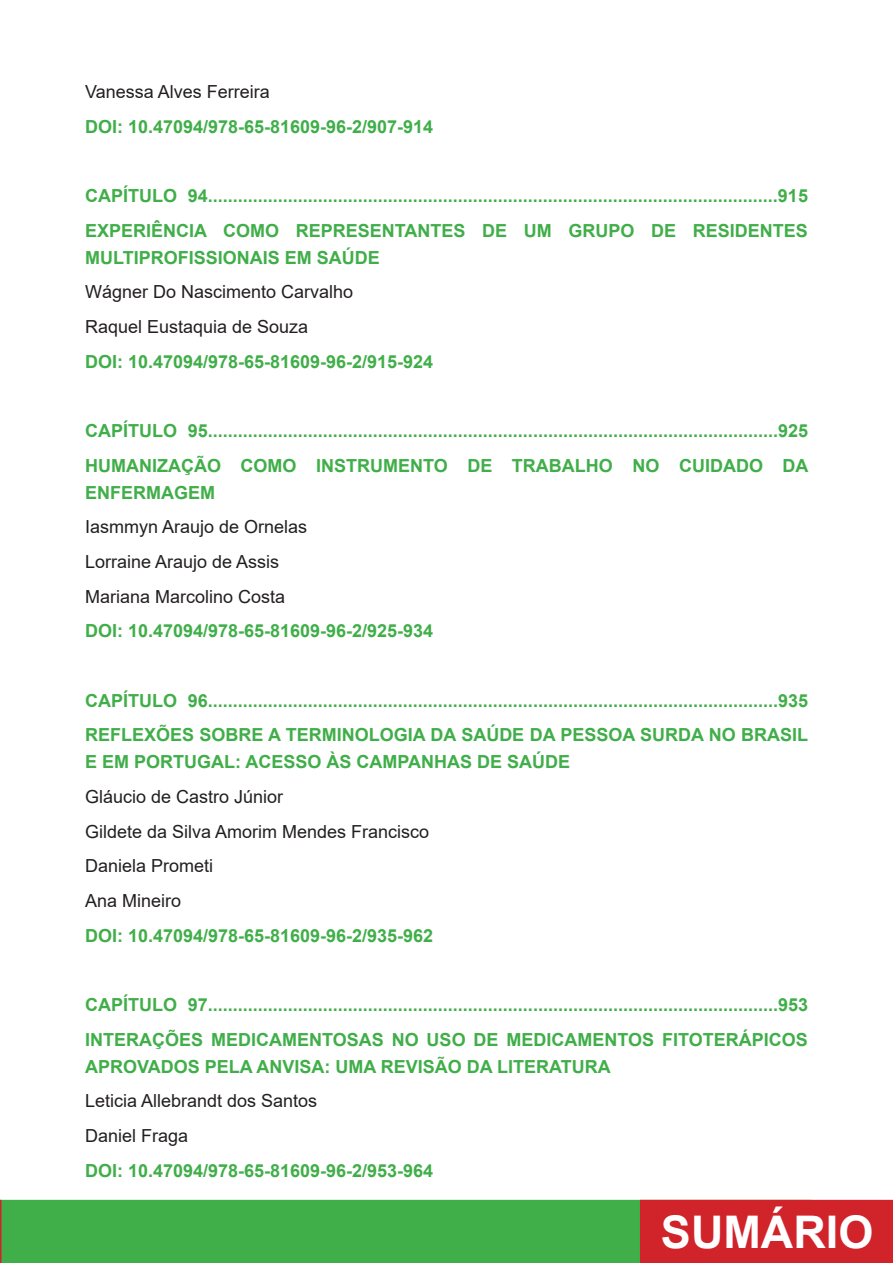
<style>
.page{position:relative;width:893px;height:1263px;background:#fff}
.page>*{position:absolute;margin:0;border:0;box-sizing:border-box;transform-origin:0 0}
.t1{font:700 45px "Arial";color:#fff}
.t2{font:700 18px/27px "Arial";color:#40ae49}
.Corpo_de_texto{font:18px "Arial";color:#231f20}
</style>
<div class="page">
<div style="left:0;top:1200px;width:812px;height:63px;background:#40ae49"></div>
<svg style="left:0;top:1200px;width:2px;height:63px"></svg>
<div style="left:640px;top:1200px;width:253px;height:63px;background:#d1232a"></div>
<p class="Corpo_de_texto" style="left:85px;top:79px;width:186px">Vanessa Alves Ferreira</p>
<p class="t2" style="left:85px;top:113px;width:350px">DOI: 10.47094/978-65-81609-96-2/907-914</p>
<p class="t2" style="left:85px;top:182px;width:724px">CAPÍTULO 94..................................................................................................................915</p>
<p class="t2" style="left:85px;top:217px;width:724px">EXPERIÊNCIA COMO REPRESENTANTES DE UM GRUPO DE RESIDENTES<br>MULTIPROFISSIONAIS EM SAÚDE</p>
<p class="Corpo_de_texto" style="left:85px;top:280px;width:270px">Wágner Do Nascimento Carvalho</p>
<p class="Corpo_de_texto" style="left:85px;top:314px;width:225px">Raquel Eustaquia de Souza</p>
<p class="t2" style="left:85px;top:348px;width:350px">DOI: 10.47094/978-65-81609-96-2/915-924</p>
<p class="t2" style="left:85px;top:417px;width:725px">CAPÍTULO 95..................................................................................................................925</p>
<p class="t2" style="left:85px;top:452px;width:725px">HUMANIZAÇÃO COMO INSTRUMENTO DE TRABALHO NO CUIDADO DA<br>ENFERMAGEM</p>
<p class="Corpo_de_texto" style="left:85px;top:515px;width:224px">Iasmmyn Araujo de Ornelas</p>
<p class="Corpo_de_texto" style="left:85px;top:549px;width:196px">Lorraine Araujo de Assis</p>
<p class="Corpo_de_texto" style="left:85px;top:584px;width:202px">Mariana Marcolino Costa</p>
<p class="t2" style="left:85px;top:618px;width:350px">DOI: 10.47094/978-65-81609-96-2/925-934</p>
<p class="t2" style="left:85px;top:687px;width:725px">CAPÍTULO 96..................................................................................................................935</p>
<p class="t2" style="left:85px;top:722px;width:725px">REFLEXÕES SOBRE A TERMINOLOGIA DA SAÚDE DA PESSOA SURDA NO BRASIL<br>E EM PORTUGAL: ACESSO ÀS CAMPANHAS DE SAÚDE</p>
<p class="Corpo_de_texto" style="left:85px;top:784px;width:200px">Gláucio de Castro Júnior</p>
<p class="Corpo_de_texto" style="left:85px;top:819px;width:346px">Gildete da Silva Amorim Mendes Francisco</p>
<p class="Corpo_de_texto" style="left:85px;top:853px;width:130px">Daniela Prometi</p>
<p class="Corpo_de_texto" style="left:85px;top:888px;width:98px">Ana Mineiro</p>
<p class="t2" style="left:85px;top:922px;width:350px">DOI: 10.47094/978-65-81609-96-2/935-962</p>
<p class="t2" style="left:85px;top:991px;width:725px">CAPÍTULO 97..................................................................................................................953</p>
<p class="t2" style="left:85px;top:1026px;width:724px">INTERAÇÕES MEDICAMENTOSAS NO USO DE MEDICAMENTOS FITOTERÁPICOS<br>APROVADOS PELA ANVISA: UMA REVISÃO DA LITERATURA</p>
<p class="Corpo_de_texto" style="left:85px;top:1088px;width:234px">Leticia Allebrandt dos Santos</p>
<p class="Corpo_de_texto" style="left:85px;top:1123px;width:105px">Daniel Fraga</p>
<p class="t2" style="left:85px;top:1157px;width:350px">DOI: 10.47094/978-65-81609-96-2/953-964</p>
<h1 class="t1" style="left:661px;top:1200px;width:214px">SUMÁRIO</h1>
</div>
